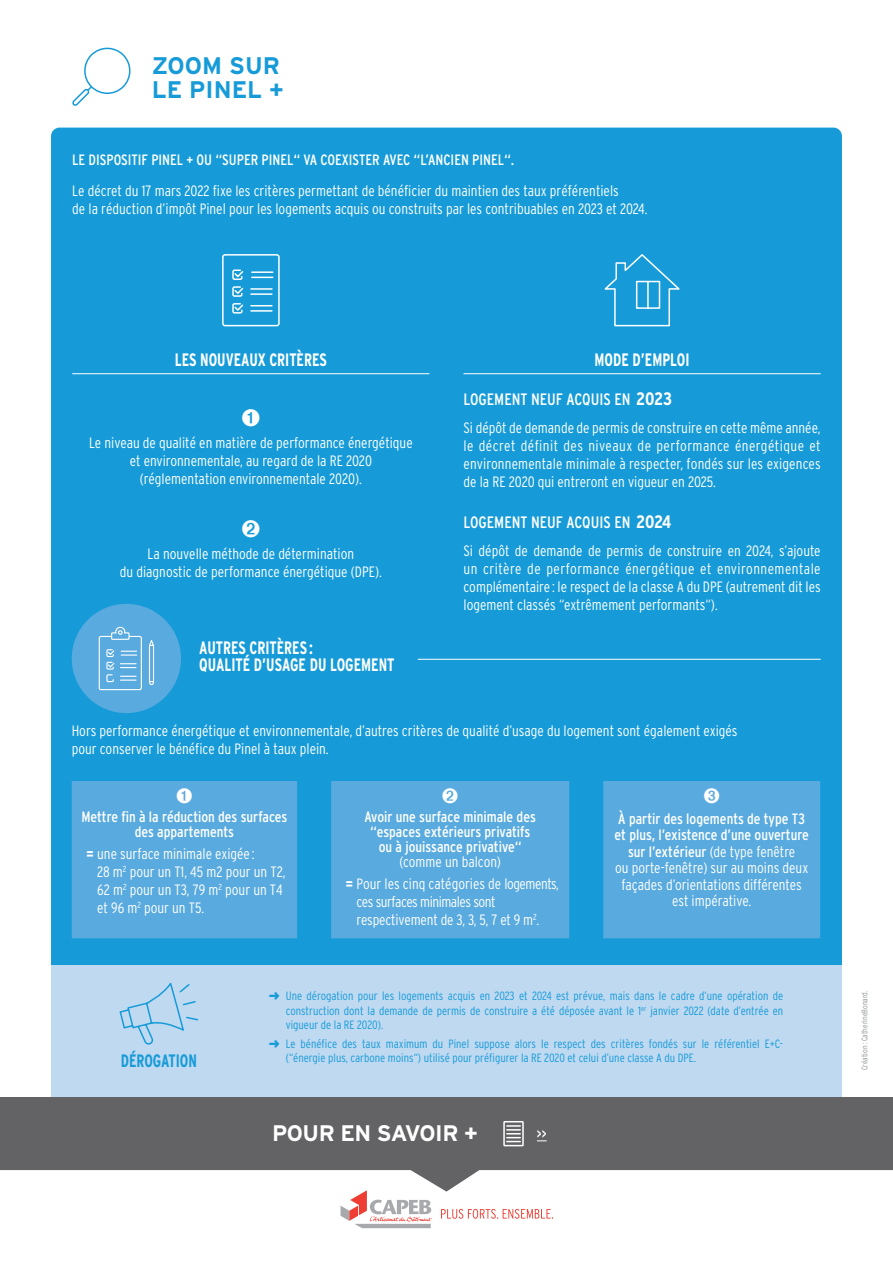
<style>
.page{position:relative;width:893px;height:1263px;background:#fff}
.page>*{position:absolute;margin:0;border:0;box-sizing:border-box;transform-origin:0 0}
.t1{font:700 24px/24px "Interstate";color:#169bd8}
.t2{font:700 22.5px "Interstate";letter-spacing:-.02em;color:#fff}
.t3{font:700 18px/16.5px "Interstate Condensed";color:#fff;scale:.87 1}
.t4{font:700 18px "Interstate Condensed";color:#169bd8;scale:.87 1}
.t5{font:16.5px "Interstate Condensed";color:#fff}
.t6{font:300 15px/18px "Interstate Condensed";color:#fff;text-align:center}
.t7{font:15px/15px "Interstate Condensed";color:#fff;text-align:center}
.t8{font:300 15px/18px "Interstate Condensed";letter-spacing:-.03em;color:#fff}
.t9{font:300 12px/14.4px "Interstate Condensed";color:#169bd8;text-align:justify}
.t10{font:300 8.25px "Interstate Condensed";color:#939598}
.s1{font-weight:700;font-size:18px}
.s2{font-weight:700}
.s3{font-weight:400}
</style>
<div class="page">
<div style="left:51px;top:128px;width:791px;height:837px;background:#169bd8"></div>
<div style="left:51px;top:965px;width:791px;height:183px;background:#bfd9f1"></div>
<hr style="left:72px;top:373px;width:357px;height:1px;background:#fff">
<hr style="left:463px;top:373px;width:358px;height:1px;background:#fff">
<svg style="left:232px;top:269px;width:13px;height:45px"></svg>
<div style="left:222px;top:254px;width:58px;height:72px;border:2px solid #fff;border-radius:2px"></div>
<hr style="left:252px;top:271px;width:21px;height:2px;background:#fff">
<svg style="left:252px;top:277px;width:21px;height:1px"></svg>
<hr style="left:251px;top:288px;width:21px;height:2px;background:#fff">
<hr style="left:251px;top:293px;width:21px;height:2px;background:#fff">
<svg style="left:251px;top:305px;width:21px;height:1px"></svg>
<hr style="left:251px;top:310px;width:21px;height:2px;background:#fff">
<svg style="left:601px;top:253px;width:82px;height:74px;background:#2ca4db"></svg>
<svg style="left:119px;top:982px;width:80px;height:63px"></svg>
<svg style="left:72px;top:781px;width:748px;height:157px;background:#52a8dd"></svg>
<hr style="left:418px;top:659px;width:403px;height:1px;background:#fff">
<div style="left:72px;top:604px;width:109px;height:109px;background:#59aade;border-radius:50%"></div>
<div style="left:99px;top:636px;width:43px;height:54px;border:1px solid #fff;border-radius:2px"></div>
<svg style="left:106px;top:649px;width:9px;height:34px"></svg>
<svg style="left:121px;top:651px;width:16px;height:5px"></svg>
<svg style="left:121px;top:663px;width:15px;height:5px"></svg>
<svg style="left:121px;top:676px;width:15px;height:5px"></svg>
<svg style="left:110px;top:626px;width:20px;height:14px"></svg>
<svg style="left:148px;top:640px;width:7px;height:45px"></svg>
<div style="left:0;top:1097px;width:893px;height:97px;background:#636366"></div>
<div style="left:503px;top:1121px;width:21px;height:25px;border:2px solid #fff"></div>
<svg style="left:507px;top:1125px;width:13px;height:17px"></svg>
<svg style="left:0;top:1170px;width:893px;height:59px"></svg>
<svg style="left:441px;top:1209px;width:112px;height:10px"></svg>
<svg style="left:341px;top:1190px;width:91px;height:38px"></svg>
<svg style="left:72px;top:47px;width:59px;height:59px"></svg>
<svg style="left:242px;top:409px;width:17px;height:17px"></svg>
<svg style="left:242px;top:519px;width:17px;height:18px"></svg>
<svg style="left:177px;top:788px;width:15px;height:15px"></svg>
<svg style="left:443px;top:788px;width:15px;height:15px"></svg>
<svg style="left:704px;top:788px;width:15px;height:15px"></svg>
<h1 class="t1" style="left:152px;top:54px;width:133px">ZOOM SUR<br>LE PINEL +</h1>
<p class="t7" style="left:72px;top:152px;width:444px">LE DISPOSITIF PINEL + OU “SUPER PINEL“ VA COEXISTER AVEC “L’ANCIEN PINEL“.</p>
<p class="t6" style="left:72px;top:181px;width:577px;text-align:left">Le décret du 17 mars 2022 fixe les critères permettant de bénéficier du maintien des taux préférentiels<br>de la réduction d’impôt Pinel pour les logements acquis ou construits par les contribuables en 2023 et 2024.</p>
<p class="t3" style="left:175px;top:351px;width:176px">LES NOUVEAUX CRITÈRES</p>
<p class="t6" style="left:89px;top:434px;width:325px">Le niveau de qualité en matière de performance énergétique et environnementale, au regard de la RE 2020 (réglementation environnementale 2020).</p>
<p class="t6" style="left:120px;top:544px;width:263px">La nouvelle méthode de détermination<br>du diagnostic de performance énergétique (DPE).</p>
<p class="t3" style="left:199px;top:640px;width:226px">AUTRES CRITÈRES :<br>QUALITÉ D’USAGE DU LOGEMENT</p>
<p class="t3" style="left:595px;top:351px;width:111px">MODE D’EMPLOI</p>
<p class="t5" style="left:463px;top:389px;width:210px">LOGEMENT NEUF ACQUIS EN <span class="s1">2023</span></p>
<p class="t6" style="left:463px;top:418px;width:359px;text-align:justify">Si dépôt de demande de permis de construire en cette même année, le décret définit des niveaux de performance énergétique et environnementale minimale à respecter, fondés sur les exigences de la RE 2020 qui entreront en vigueur en 2025.</p>
<p class="t5" style="left:463px;top:513px;width:209px">LOGEMENT NEUF ACQUIS EN <span class="s1">2024</span></p>
<p class="t6" style="left:463px;top:541px;width:359px;text-align:justify">Si dépôt de demande de permis de construire en 2024, s’ajoute un critère de performance énergétique et environnementale complémentaire : le respect de la classe A du DPE (autrement dit les logement classés “extrêmement performants“).</p>
<p class="t6" style="left:72px;top:721px;width:667px;text-align:left">Hors performance énergétique et environnementale, d’autres critères de qualité d’usage du logement sont également exigés pour conserver le bénéfice du Pinel à taux plein.</p>
<p class="t7" style="left:81px;top:809px;width:208px">Mettre fin à la réduction des surfaces des appartements</p>
<p class="t6" style="left:97px;top:845px;width:190px;text-align:left;text-indent:-11px"><span class="s2">=</span> une surface minimale exigée :<br>28 m<sup>2</sup> pour un T1, 45 m2 pour un T2,<br>62 m<sup>2</sup> pour un T3, 79 m<sup>2</sup> pour un T4 et 96 m<sup>2</sup> pour un T5.</p>
<p class="t7" style="left:365px;top:809px;width:173px">Avoir une surface minimale des “espaces extérieurs privatifs ou à jouissance privative“</p>
<p class="t6" style="left:346px;top:851px;width:215px;line-height:22.2px">(comme un balcon)<br><span class="s2">=</span> Pour les cinq catégories de logements,</p>
<p class="t8" style="left:357px;top:893px;width:184px">ces surfaces minimales sont respectivement de 3, 3, 5, 7 et 9 m<sup>2</sup>.</p>
<p class="t6" style="left:615px;top:810px;width:196px;line-height:16.5px"><span class="s3">À partir des logements de type T3 et plus, l’existence d’une ouverture sur l’extérieur</span> (de type fenêtre<br>ou porte-fenêtre) sur au moins deux façades d’orientations différentes est impérative.</p>
<p class="t4" style="left:121px;top:1050px;width:89px">DÉROGATION</p>
<p class="t9" style="left:286px;top:989px;width:499px;text-indent:-17px">➜ Une dérogation pour les logements acquis en 2023 et 2024 est prévue, mais dans le cadre d’une opération de construction dont la demande de permis de construire a été déposée avant le 1<sup>er</sup> janvier 2022 (date d’entrée en vigueur de la RE 2020).</p>
<p class="t9" style="left:286px;top:1036px;width:499px;text-indent:-17px">➜ Le bénéfice des taux maximum du Pinel suppose alors le respect des critères fondés sur le référentiel E+C-(“énergie plus, carbone moins“) utilisé pour préfigurer la RE 2020 et celui d’une classe A du DPE.</p>
<h2 class="t2" style="left:272px;top:1120px;width:207px">POUR EN SAVOIR +</h2>
<p class="t7" style="left:537px;top:1126px;width:11px">&gt;&gt;</p>
<p class="t10" style="left:860px;top:1070px;width:82px;rotate:-90deg">Création : CatherineBonard.</p>
</div>
